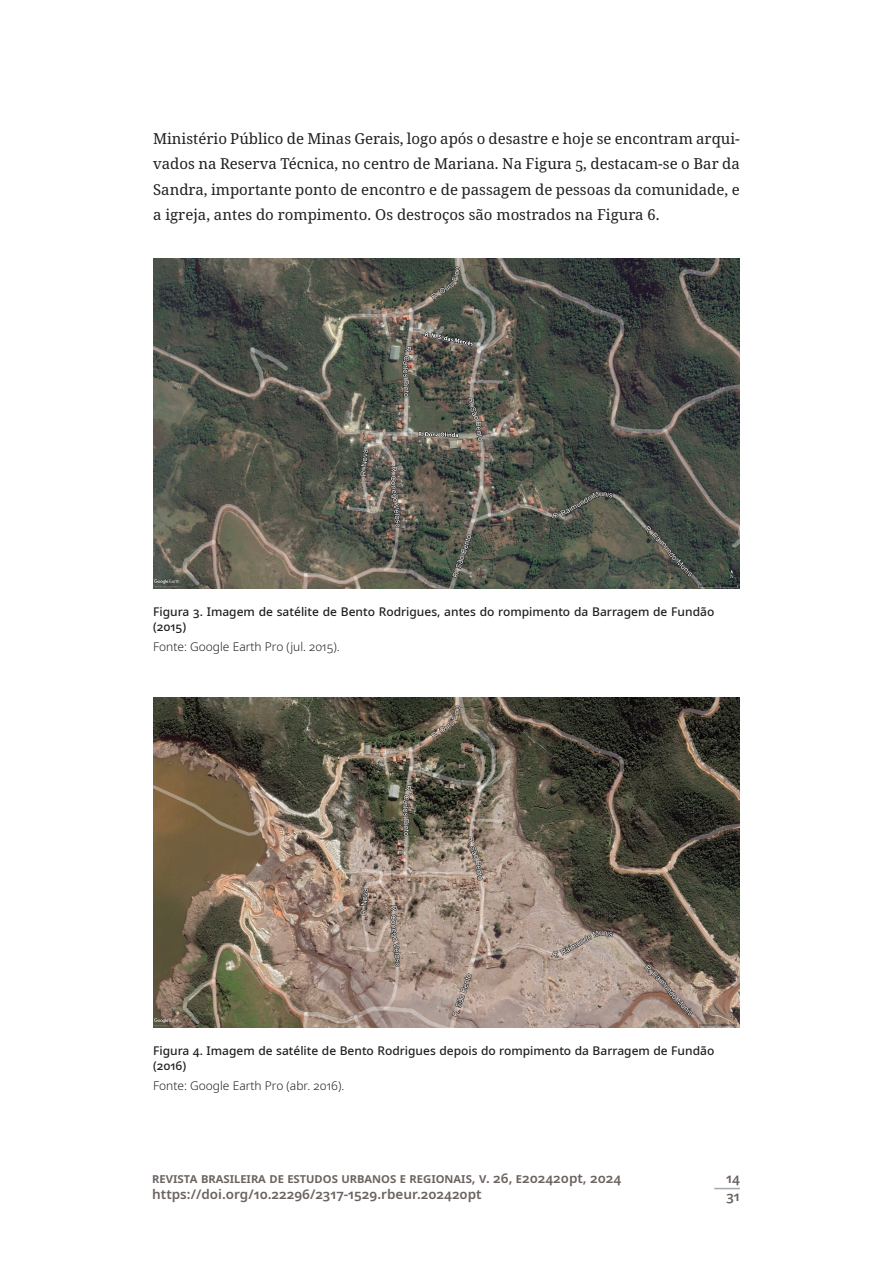
<style>
.page{position:relative;width:893px;height:1263px;background:#fff}
.page>*{position:absolute;margin:0;border:0;box-sizing:border-box;transform-origin:0 0}
.texto_nor_ant{font:15px/25.5px "Noto Serif";color:#231f20;text-align:justify}
.t1{font:600 13.5px/16.5px "Noto Sans";color:#6b6360}
.titulo_tab_fig{font:500 12px/15px "Noto Sans";color:#231f20}
.legenda_esq{font:300 12px "Noto Sans";color:#231f20}
</style>
<div class="page">
<svg style="left:714px;top:1188px;width:26px;height:1px"></svg>
<img style="left:153px;top:258px;width:587px;height:330px">
<img style="left:153px;top:697px;width:587px;height:330px">
<p class="texto_nor_ant" style="left:153px;top:126px;width:588px">Ministério Público de Minas Gerais, logo após o desastre e hoje se encontram arqui&shy;vados na Reserva Técnica, no centro de Mariana. Na Figura 5, destacam-se o Bar da Sandra, importante ponto de encontro e de passagem de pessoas da comunidade, e a igreja, antes do rompimento. Os destroços são mostrados na Figura 6.</p>
<p class="titulo_tab_fig" style="left:153px;top:605px;width:563px">Figura 3. Imagem de satélite de Bento Rodrigues, antes do rompimento da Barragem de Fundão (2015)</p>
<p class="legenda_esq" style="left:153px;top:638px;width:188px">Fonte: Google Earth Pro (jul. 2015).</p>
<p class="titulo_tab_fig" style="left:153px;top:1044px;width:563px">Figura 4. Imagem de satélite de Bento Rodrigues depois do rompimento da Barragem de Fundão (2016)</p>
<p class="legenda_esq" style="left:153px;top:1077px;width:193px">Fonte: Google Earth Pro (abr. 2016).</p>
<p class="t1" style="left:152px;top:1170px;width:471px">REVISTA BRASILEIRA DE ESTUDOS URBANOS E REGIONAIS, V. 26, E202420PT, 2024<br>HTTPS://DOI.ORG/10.22296/2317-1529.RBEUR.202420PT</p>
<p class="t1" style="left:726px;top:1169px;width:15px;line-height:18.6px">14<br>31</p>
</div>
